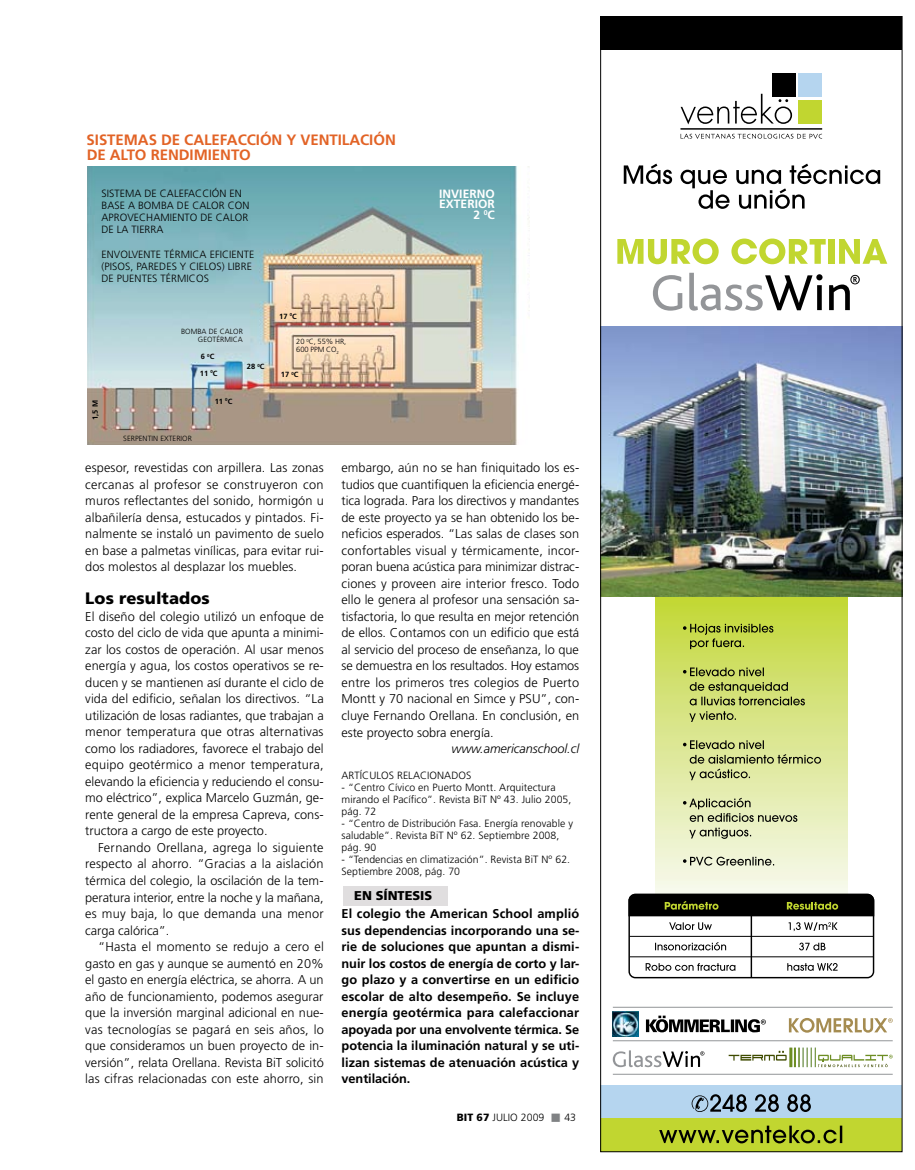
<style>
.page{position:relative;width:915px;height:1170px;background:#fff}
.page>*{position:absolute;margin:0;border:0;box-sizing:border-box;transform-origin:0 0}
.t1{font:900 16.5px "Frutiger";letter-spacing:.005em;color:#000}
.t2{font:700 15px "Frutiger";letter-spacing:-.005em;color:#e26326}
.t3{font:300 12.75px/16.5px "Frutiger";color:#000;text-align:justify}
.t4{font:700 12.75px/16.5px "Frutiger";color:#000;text-align:justify}
.t5{font:italic 300 12.75px "Frutiger";letter-spacing:-.005em;color:#000}
.t6{font:900 12.75px "Frutiger";letter-spacing:-.005em;color:#000}
.t7{font:700 12px/10.5px "Frutiger";letter-spacing:.005em;color:#fff;text-align:right}
.t8{font:300 10.5px/12px "Frutiger";letter-spacing:.005em;color:#000}
.t9{font:300 7.5px/7.5px "Frutiger";letter-spacing:.005em;color:#000;text-align:right}
.t10{font:700 7.5px/16.2px "Frutiger";letter-spacing:.005em;color:#000}
.t11{font:300 7.5px/7.5px "Frutiger";letter-spacing:-.015em;color:#000}
.s1{font-weight:900}
.s2{color:#808284}
</style>
<div class="page">
<div style="left:343px;top:885px;width:104px;height:20px;background:#e0dedf"></div>
<img style="left:88px;top:166px;width:441px;height:279px">
<svg style="left:680px;top:94px;width:111px;height:30px"></svg>
<div style="left:797px;top:73px;width:24px;height:24px;background:#b5d5ef"></div>
<div style="left:797px;top:100px;width:24px;height:23px;background:#c1d630"></div>
<div style="left:771px;top:73px;width:24px;height:24px;background:#000"></div>
<svg style="left:680px;top:134px;width:141px;height:5px"></svg>
<hr style="left:680px;top:129px;width:141px;height:1px;background:#000">
<svg style="left:623px;top:164px;width:49px;height:20px"></svg>
<svg style="left:680px;top:170px;width:49px;height:39px"></svg>
<svg style="left:736px;top:164px;width:143px;height:45px"></svg>
<div style="left:600px;top:1085px;width:301px;height:66px;background:#b5d5ef"></div>
<svg style="left:691px;top:1094px;width:55px;height:17px"></svg>
<svg style="left:755px;top:1094px;width:23px;height:17px"></svg>
<svg style="left:787px;top:1094px;width:23px;height:17px"></svg>
<div style="left:600px;top:1118px;width:301px;height:33px;background:#c1d630"></div>
<div style="left:600px;top:16px;width:301px;height:33px;background:#000"></div>
<div style="left:655px;top:589px;width:192px;height:291px;background:linear-gradient(to bottom,#c1d633,#f3f5e6)"></div>
<div style="left:655px;top:880px;width:192px;height:37px;background:#f6f9ea"></div>
<img style="left:602px;top:326px;width:298px;height:270px">
<svg style="left:689px;top:827px;width:61px;height:11px"></svg>
<svg style="left:689px;top:711px;width:46px;height:11px"></svg>
<svg style="left:689px;top:682px;width:115px;height:23px;background:#a2ad5b"></svg>
<svg style="left:682px;top:623px;width:91px;height:26px;background:#a6b540"></svg>
<svg style="left:682px;top:667px;width:81px;height:9px"></svg>
<svg style="left:682px;top:740px;width:138px;height:40px;background:#c0c887"></svg>
<svg style="left:682px;top:797px;width:115px;height:24px;background:#c1c79b"></svg>
<svg style="left:682px;top:856px;width:91px;height:9px"></svg>
<div style="left:628px;top:893px;width:245px;height:85px;border:1px solid #000;border-radius:6px"></div>
<hr style="left:750px;top:914px;width:1px;height:63px;background:#000">
<svg style="left:645px;top:963px;width:90px;height:7px"></svg>
<svg style="left:655px;top:942px;width:71px;height:8px"></svg>
<svg style="left:787px;top:963px;width:50px;height:7px"></svg>
<svg style="left:799px;top:942px;width:26px;height:8px"></svg>
<svg style="left:628px;top:893px;width:246px;height:38px"></svg>
<hr style="left:629px;top:935px;width:244px;height:1px;background:#000">
<hr style="left:629px;top:956px;width:244px;height:1px;background:#000">
<hr style="left:612px;top:1073px;width:280px;height:1px;background:#939598">
<svg style="left:612px;top:1050px;width:92px;height:17px"></svg>
<hr style="left:789px;top:1047px;width:3px;height:20px;background:#6d8d23">
<hr style="left:793px;top:1047px;width:2px;height:20px;background:#6d8d23">
<svg style="left:728px;top:1050px;width:58px;height:10px"></svg>
<svg style="left:798px;top:1047px;width:94px;height:20px"></svg>
<svg style="left:788px;top:1018px;width:104px;height:14px"></svg>
<svg style="left:659px;top:1125px;width:177px;height:18px"></svg>
<hr style="left:839px;top:1125px;width:3px;height:17px;background:#000">
<svg style="left:645px;top:1015px;width:120px;height:17px"></svg>
<img style="left:612px;top:1011px;width:26px;height:25px">
<hr style="left:612px;top:1040px;width:280px;height:1px;background:#939598">
<hr style="left:612px;top:1006px;width:280px;height:1px;background:#939598">
<svg style="left:652px;top:275px;width:30px;height:35px"></svg>
<svg style="left:689px;top:273px;width:133px;height:37px"></svg>
<svg style="left:829px;top:275px;width:30px;height:35px"></svg>
<svg style="left:617px;top:238px;width:101px;height:26px"></svg>
<svg style="left:731px;top:238px;width:94px;height:26px"></svg>
<div style="left:827px;top:239px;width:7px;height:25px;background:#c1d630"></div>
<svg style="left:839px;top:239px;width:48px;height:25px"></svg>
<p class="t2" style="left:87px;top:131px;width:40px">sistemas</p>
<p class="t2" style="left:161px;top:131px;width:75px">de calefacci</p>
<p class="t2" style="left:260px;top:131px;width:137px">ón y ventilación</p>
<p class="t2" style="left:87px;top:146px;width:112px">de alto rendimie</p>
<p class="t2" style="left:220px;top:146px;width:30px">nto</p>
<p class="t8" style="left:101px;top:188px;width:149px">sistema de calefacc ión en base a bomba de calor con aprovecham iento de calor de la tierra</p>
<p class="t8" style="left:101px;top:248px;width:154px">envolvente térm ica efic iente (pisos, paredes y c ielos) libre de puentes térm icos</p>
<p class="t10" style="left:87px;top:420px;width:20px;rotate:-90deg">1,5 m</p>
<p class="t9" style="left:181px;top:328px;width:63px">bomba de calor g eotérm ica</p>
<p class="t10" style="left:200px;top:348px;width:18px">6 <sup>0</sup>c<br>11 <sup>0</sup>c</p>
<p class="t10" style="left:247px;top:358px;width:18px">28 <sup>0</sup>c</p>
<p class="t10" style="left:215px;top:393px;width:18px">11 <sup>0</sup>c</p>
<p class="t9" style="left:123px;top:435px;width:70px">serpentin exterior</p>
<p class="t10" style="left:279px;top:308px;width:18px">17 <sup>0</sup>c</p>
<p class="t11" style="left:296px;top:338px;width:51px">20 <sup>0</sup>c, 55% HR,<br>600 PPM c o<sub>2</sub></p>
<p class="t10" style="left:281px;top:366px;width:18px">17 <sup>0</sup>c</p>
<p class="t7" style="left:439px;top:188px;width:57px">invierno exterior<br>2 <sup>0</sup>c</p>
<p class="t3" style="left:85px;top:459px;width:240px">espesor, revestidas con arpillera. Las zonas cercanas al profesor se construyeron con muros reflectantes del sonido, hormigón u albañilería densa, estucados y pintados. Fi&shy;nalmente se instaló un pavimento de suelo en base a palmetas vinílicas, para evitar rui&shy;dos molestos al desplazar los muebles.</p>
<p class="t1" style="left:85px;top:588px;width:126px">Los resultados</p>
<p class="t3" style="left:85px;top:608px;width:240px">El diseño del colegio utilizó un enfoque de costo del ciclo de vida que apunta a minimi&shy;zar los costos de operación. Al usar menos energía y agua, los costos operativos se re&shy;ducen y se mantienen así durante el ciclo de vida del edificio, señalan los directivos. “La utilización de losas radiantes, que trabajan a menor temperatura que otras alternativas como los radiadores, favorece el trabajo del equipo geotérmico a menor temperatura, elevando la eficiencia y reduciendo el consu&shy;mo eléctrico”, explica Marcelo Guzmán, ge&shy;rente general de la empresa Capreva, cons&shy;tructora a cargo de este proyecto.</p>
<p class="t3" style="left:85px;top:839px;width:240px;text-indent:13px">Fernando Orellana, agrega lo siguiente respecto al ahorro. “Gracias a la aislación térmica del colegio, la oscilación de la tem&shy;peratura interior, entre la noche y la mañana, es muy baja, lo que demanda una menor carga calórica”.</p>
<p class="t3" style="left:85px;top:938px;width:240px;text-indent:13px">“Hasta el momento se redujo a cero el gasto en gas y aunque se aumentó en 20% el gasto en energía eléctrica, se ahorra. A un año de funcionamiento, podemos asegurar que la inversión marginal adicional en nue&shy;vas tecnologías se pagará en seis años, lo que consideramos un buen proyecto de in&shy;versión”, relata Orellana. Revista BiT solicitó las cifras relacionadas con este ahorro, sin</p>
<p class="t3" style="left:341px;top:459px;width:239px">embargo, aún no se han finiquitado los es&shy;tudios que cuantifiquen la eficiencia energé&shy;tica lograda. Para los directivos y mandantes de este proyecto ya se han obtenido los be&shy;neficios esperados. “Las salas de clases son confortables visual y térmicamente, incor&shy;poran buena acústica para minimizar distrac&shy;ciones y proveen aire interior fresco. Todo ello le genera al profesor una sensación sa&shy;tisfactoria, lo que resulta en mejor retención de ellos. Contamos con un edificio que está al servicio del proceso de enseñanza, lo que se demuestra en los resultados. Hoy estamos entre los primeros tres colegios de Puerto Montt y 70 nacional en Simce y PSU ”, con&shy;cluye Fernando Orellana. En conclusión, en este proyecto sobra energía.</p>
<p class="t5" style="left:451px;top:741px;width:129px">www.americanschool.cl</p>
<p class="t8" style="left:341px;top:768px;width:131px">Artíc ulos relac ionados</p>
<p class="t8" style="left:341px;top:780px;width:231px">- “Centro Cívico en Puerto Montt. Arquitectura mirando el Pacífico”. Revista BiT Nº 43. Julio 2005, pág. 72</p>
<p class="t8" style="left:341px;top:816px;width:233px">- “Centro de Distribución Fasa. Energía renovable y saludable”. Revista BiT Nº 62. Septiembre 2008, pág. 90</p>
<p class="t8" style="left:341px;top:852px;width:230px">- “Tendencias en climatización”. Revista BiT Nº 62.<br>Septiembre 2008, pág. 70</p>
<p class="t6" style="left:354px;top:887px;width:79px">En síntesis</p>
<p class="t4" style="left:341px;top:905px;width:239px">El colegio the American School amplió sus dependencias incorporando una se&shy;rie de soluciones que apuntan a dismi&shy;nuir los costos de energía de corto y lar&shy;go plazo y a convertirse en un edificio escolar de alto desempeño. Se incluye energía geotérmica para calefaccionar apoyada por una envolvente térmica. Se potencia la iluminación natural y se uti&shy;lizan sistemas de atenuación acústica y ventilación.</p>
<p class="t8" style="left:456px;top:1111px;width:121px"><span class="s1">BIT 67</span> julio 2009 <span class="s2">■</span> 43</p>
</div>
